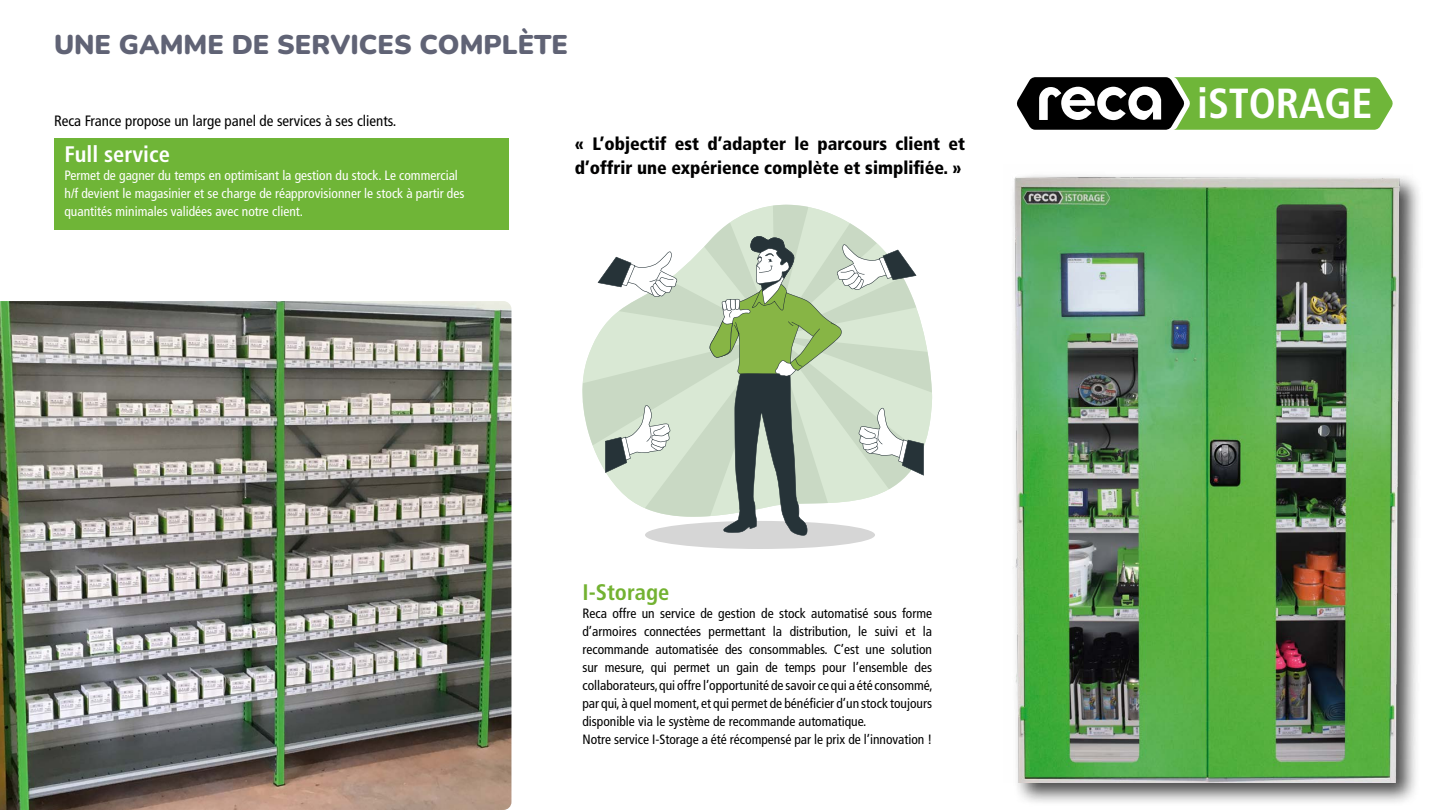
<style>
.page{position:relative;width:1440px;height:810px;background:#fff}
.page>*{position:absolute;margin:0;border:0;box-sizing:border-box;transform-origin:0 0}
.t1{font:700 condensed 42.08px "Frutiger LT Pro";letter-spacing:-.005em;color:#fff}
.t2{font:200 27px "Nunito";color:#606375}
.t3{font:700 condensed 22.5px "Frutiger LT Pro";color:#fff}
.t4{font:700 condensed 22.5px "Frutiger LT Pro";color:#73b231}
.t5{font:900 condensed 18px/24px "Frutiger LT Pro";color:#010000}
.t6{font:condensed 15px "Frutiger LT Pro";color:#000}
.t7{font:condensed 13.5px/18px "Frutiger LT Pro";color:#000}
.t8{font:condensed 13.5px/18px "Frutiger LT Pro";color:#fff}
</style>
<div class="page">
<img style="left:0;top:301px;width:511px;height:509px">
<div style="left:54px;top:138px;width:454px;height:92px;background:#6fb537"></div>
<div style="left:1009px;top:172px;width:414px;height:635px;background:#000;opacity:.72"></div>
<img style="left:1009px;top:172px;width:404px;height:611px">
<svg style="left:1017px;top:77px;width:376px;height:53px;background:#678d4a"></svg>
<div style="left:645px;top:521px;width:230px;height:28px;background:#d6d6d6;border-radius:50%"></div>
<svg style="left:582px;top:205px;width:350px;height:331px"></svg>
<h2 class="t2" style="left:54px;top:26px;width:516px">UNE GAMME DE SERVICES COMPLÈTE</h2>
<p class="t6" style="left:54px;top:112px;width:344px">Reca France propose un large panel de services à ses clients.</p>
<h3 class="t3" style="left:64px;top:141px;width:107px">Full service</h3>
<p class="t8" style="left:64px;top:167px;width:401px">Permet de gagner du temps en optimisant la gestion du stock. Le commercial h/f devient le magasinier et se charge de réapprovisionner le stock à partir des quantités minimales validées avec notre client.</p>
<h3 class="t5" style="left:575px;top:132px;width:392px">« L’objectif est d’adapter le parcours client et d’offrir une expérience complète et simplifiée. »</h3>
<h3 class="t4" style="left:582px;top:579px;width:88px">I-Storage</h3>
<p class="t7" style="left:582px;top:604px;width:352px">Reca offre un service de gestion de stock automatisé sous forme d’armoires connectées permettant la distribution, le suivi et la recommande automatisée des consommables. C’est une solution sur mesure, qui permet un gain de temps pour l’ensemble des collaborateurs, qui offre l’opportunité de savoir ce qui a été consommé, par qui, à quel moment, et qui permet de bénéficier d’un stock toujours disponible via le système de recommande automatique.<br>Notre service I-Storage a été récompensé par le prix de l’innovation !</p>
<h1 class="t1" style="left:1197px;top:78px;width:177px">iSTORAGE</h1>
</div>
